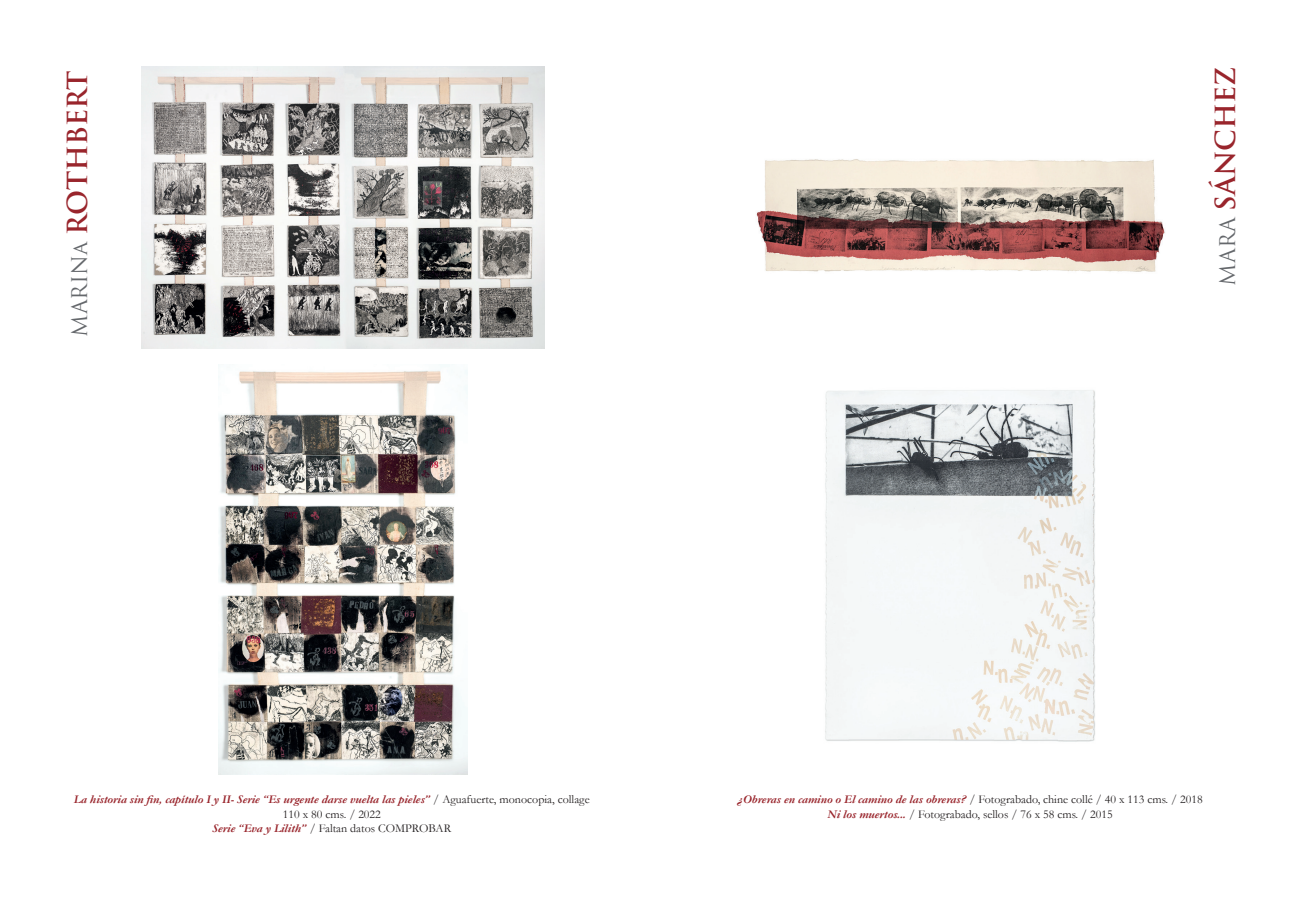
<style>
.page{position:relative;width:1302px;height:919px;background:#fff}
.page>*{position:absolute;margin:0;border:0;box-sizing:border-box;transform-origin:0 0}
.t1{font:700 27px "Trajan Pro";color:#99252c}
.t2{font:italic 700 12px/14.4px "Garamond";color:#99252c;text-align:center}
.t3{font:12px/14.4px "Garamond";color:#231f20;text-align:center}
.s1{font-weight:400;font-size:21px;color:#65686c}
.s2{font-weight:400;font-style:normal;color:#231f20}
.s3{font-weight:700;font-style:italic;color:#99252c}
</style>
<div class="page">
<img style="left:141px;top:66px;width:403px;height:282px">
<img style="left:218px;top:364px;width:250px;height:410px">
<img style="left:756px;top:159px;width:409px;height:113px">
<img style="left:825px;top:390px;width:270px;height:352px">
<h1 class="t1" style="left:60px;top:337px;width:268px;rotate:-90deg"><span class="s1">MARINa</span> ROTHBERT</h1>
<h1 class="t1" style="left:1208px;top:285px;width:220px;rotate:-90deg"><span class="s1">MARA</span> SÁNCHEZ</h1>
<p class="t2" style="left:74px;top:792px;width:517px">La historia sin fin, capítulo I y II- Serie “Es urgente darse vuelta las pieles” <span class="s2">/ Aguafuerte, monocopia, collage<br>110 x 80 cms. / 2022<br></span>Serie “Eva y Lilith” <span class="s2">/ Faltan datos COMPROBAR</span></p>
<p class="t3" style="left:737px;top:792px;width:467px"><span class="s3">¿Obreras en camino o El camino de las obreras?</span> / Fotograbado, chine collé / 40 x 113 cms. / 2018<br><span class="s3">Ni los muertos...</span> / Fotograbado, sellos / 76 x 58 cms. / 2015</p>
</div>
